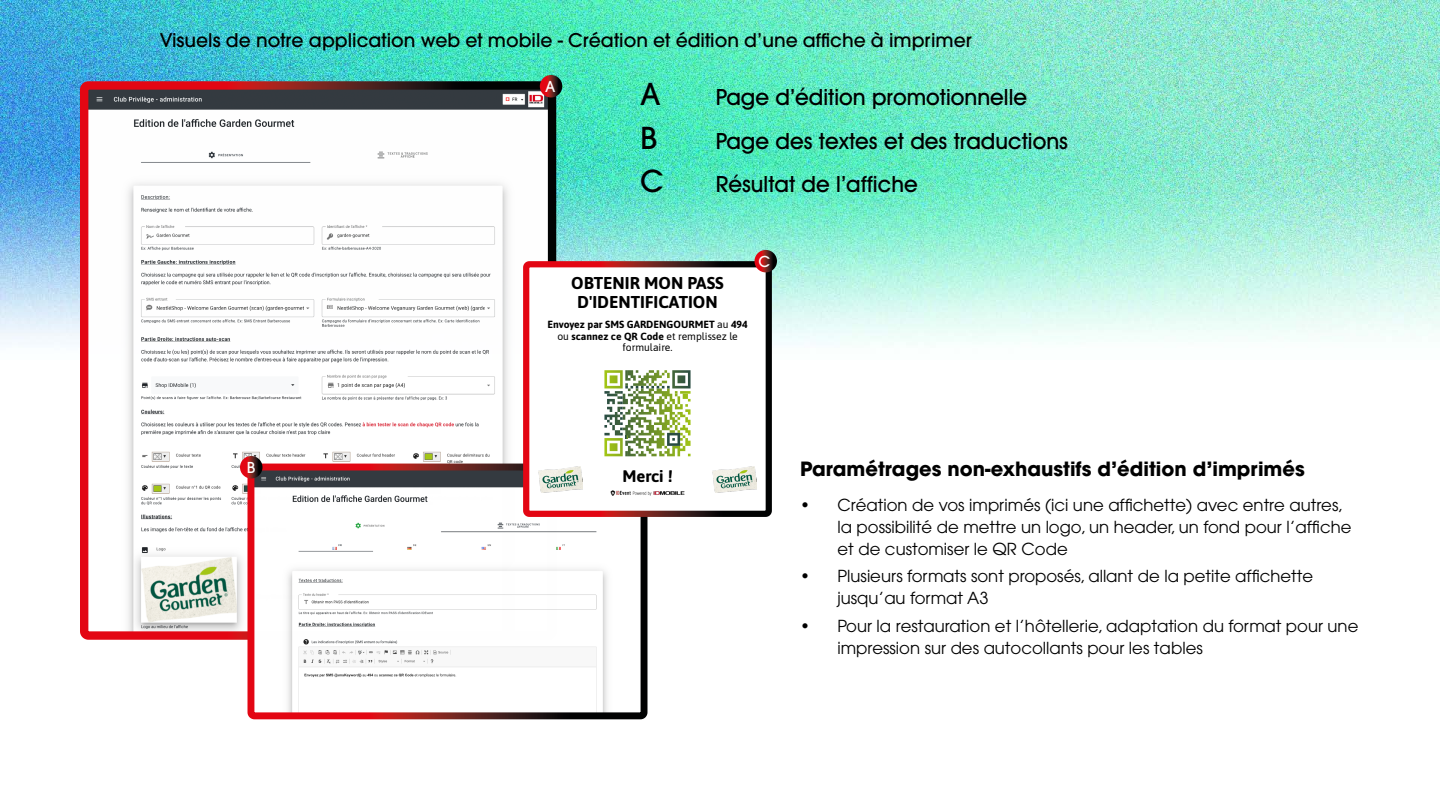
<style>
.page{position:relative;width:1440px;height:810px;background:#fff}
.page>*{position:absolute;margin:0;border:0;box-sizing:border-box;transform-origin:0 0}
.t1{font:500 30px "Avant Garde";color:#000}
.t2{font:500 22.5px "Avant Garde IT Cby BT";color:#000}
.t3{font:700 19.5px "Avant Garde";color:#000}
.t4{font:500 18.75px "Avant Garde";color:#000}
.t5{font:700 17.1px/18.1px "Asap";color:#000;text-align:center}
.t6{font:700 16.73px "Asap";color:#000}
.t7{font:16.5px/21.8px "Avant Garde";color:#000}
.t8{font:500 15px "Avant Garde";color:#fff}
.t9{font:700 10.35px/11.3px "Asap";color:#000;text-align:center}
.s1{font-weight:400}
</style>
<div class="page">
<img style="left:0;top:0;width:1440px;height:345px">
<img style="left:89px;top:90px;width:458px;height:541px">
<div style="left:80px;top:81px;width:476px;height:559px;border:8px solid #fff;border-radius:4px"></div>
<img style="left:256px;top:472px;width:351px;height:239px">
<div style="left:248px;top:464px;width:399px;height:255px;border:7px solid #fff;border-radius:3px"></div>
<div style="left:529px;top:267px;width:237px;height:244px;background:#fff"></div>
<svg style="left:604px;top:370px;width:87px;height:87px"></svg>
<img style="left:538px;top:467px;width:45px;height:26px">
<img style="left:611px;top:491px;width:73px;height:5px">
<img style="left:712px;top:467px;width:45px;height:26px">
<div style="left:523px;top:261px;width:249px;height:256px;border:6px solid #fff;border-radius:3px"></div>
<svg style="left:540px;top:75px;width:22px;height:23px"></svg>
<svg style="left:240px;top:456px;width:22px;height:22px"></svg>
<svg style="left:754px;top:250px;width:23px;height:22px"></svg>
<p class="t4" style="left:160px;top:29px;width:813px">Visuels de notre application web et mobile - Création et édition d’une affiche à imprimer</p>
<h1 class="t1" style="left:640px;top:76px;width:22px">A</h1>
<h2 class="t2" style="left:716px;top:83px;width:313px">Page d’édition promotionnelle</h2>
<h1 class="t1" style="left:640px;top:119px;width:19px">B</h1>
<h2 class="t2" style="left:716px;top:127px;width:354px">Page des textes et des traductions</h2>
<h1 class="t1" style="left:640px;top:163px;width:25px">C</h1>
<h2 class="t2" style="left:716px;top:170px;width:204px">Résultat de l’affiche</h2>
<p class="t8" style="left:545px;top:77px;width:12px">A</p>
<p class="t8" style="left:247px;top:458px;width:10px">B</p>
<p class="t5" style="left:571px;top:274px;width:154px">OBTENIR MON PASS<br>D'IDENTIFICATION</p>
<p class="t9" style="left:547px;top:319px;width:202px">Envoyez par SMS GARDENGOURMET <span class="s1">au</span> 494 <span class="s1">ou</span> scannez ce QR Code <span class="s1">et remplissez le formulaire.</span></p>
<p class="t8" style="left:758px;top:252px;width:13px">C</p>
<p class="t6" style="left:622px;top:465px;width:52px">Merci !</p>
<p class="t3" style="left:800px;top:456px;width:506px">Paramétrages non-exhaustifs d’édition d’imprimés</p>
<p class="t7" style="left:838px;top:494px;width:515px;text-indent:-38px">• Création de vos imprimés (ici une affichette) avec entre autres, la possibilité de mettre un logo, un header, un fond pour l’affiche et de customiser le QR Code</p>
<p class="t7" style="left:838px;top:566px;width:477px;text-indent:-38px">• Plusieurs formats sont proposés, allant de la petite affichette jusqu’au format A3</p>
<p class="t7" style="left:838px;top:615px;width:522px;text-indent:-38px">• Pour la restauration et l’hôtellerie, adaptation du format pour une impression sur des autocollants pour les tables</p>
</div>
